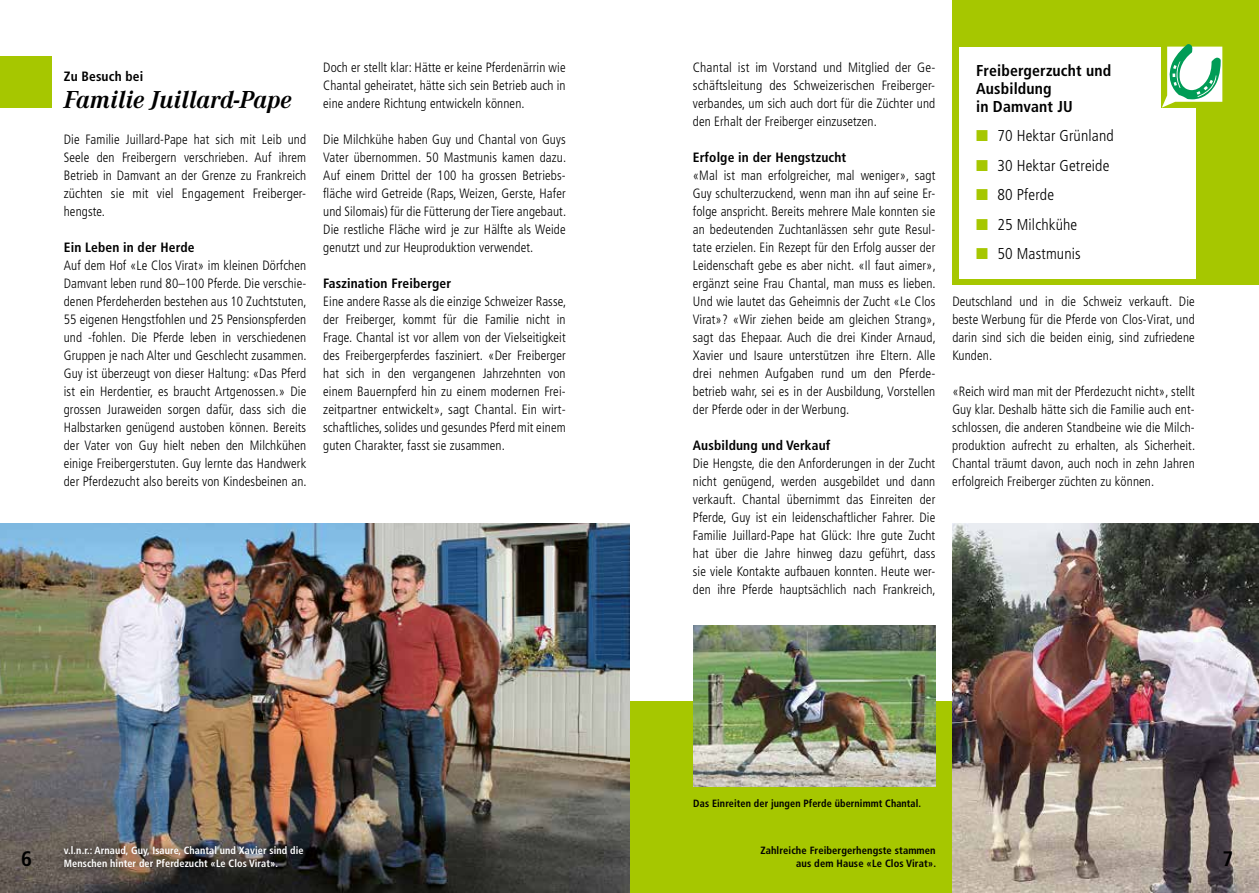
<style>
.page{position:relative;width:1259px;height:893px;background:#fff}
.page>*{position:absolute;margin:0;border:0;box-sizing:border-box;transform-origin:0 0}
.t1{font:italic 700 25.5px "Corporate A";color:#000}
.t2{font:700 condensed 21px "Frutiger";color:#000}
.t3{font:300 condensed 15.75px "Frutiger";letter-spacing:.01em;color:#000}
.t4{font:700 condensed 15.75px/18px "Frutiger";letter-spacing:.01em;color:#000}
.t5{font:300 condensed 13.5px/18px "Frutiger";letter-spacing:.01em;color:#000;text-align:justify}
.t6{font:700 condensed 13.5px "Frutiger";letter-spacing:.01em;color:#000}
.t7{font:700 condensed 10.5px "Frutiger";letter-spacing:.01em;color:#000}
.t8{font:700 condensed 10.5px/13.5px "Frutiger";letter-spacing:.01em;color:#fff}
.s1{color:#a6c700}
</style>
<div class="page">
<div style="left:952px;top:0;width:307px;height:285px;background:#a6c700"></div>
<div style="left:959px;top:47px;width:236px;height:232px;background:#fff"></div>
<div style="left:629px;top:702px;width:323px;height:191px;background:#a6c700"></div>
<svg style="left:1161px;top:44px;width:61px;height:64px"></svg>
<img style="left:693px;top:625px;width:242px;height:162px">
<img style="left:952px;top:523px;width:307px;height:370px">
<div style="left:0;top:57px;width:51px;height:51px;background:#a6c700"></div>
<img style="left:0;top:523px;width:629px;height:370px">
<img style="left:56px;top:838px;width:256px;height:39px">
<p class="t6" style="left:64px;top:68px;width:81px">Zu Besuch bei</p>
<h1 class="t1" style="left:64px;top:85px;width:229px">Familie Juillard-Pape</h1>
<p class="t5" style="left:64px;top:131px;width:244px">Die Familie Juillard-Pape hat sich mit Leib und Seele den Freibergern verschrieben. Auf ihrem Betrieb in Damvant an der Grenze zu Frankreich züchten sie mit viel Engagement Freiberger&shy;hengste.</p>
<p class="t6" style="left:64px;top:239px;width:132px">Ein Leben in der Herde</p>
<p class="t5" style="left:64px;top:257px;width:244px">Auf dem Hof «Le Clos Virat» im kleinen Dörfchen Damvant leben rund 80–100 Pferde. Die verschie&shy;denen Pferdeherden bestehen aus 10 Zuchtstuten, 55 eigenen Hengstfohlen und 25 Pensionspferden und -fohlen. Die Pferde leben in verschiedenen Gruppen je nach Alter und Geschlecht zusammen.<br>Guy ist überzeugt von dieser Haltung: «Das Pferd ist ein Herdentier, es braucht Artgenossen.» Die grossen Juraweiden sorgen dafür, dass sich die Halbstarken genügend austoben können. Bereits der Vater von Guy hielt neben den Milchkühen einige Freibergerstuten. Guy lernte das Handwerk der Pferdezucht also bereits von Kindesbeinen an.</p>
<p class="t5" style="left:323px;top:58px;width:244px">Doch er stellt klar: Hätte er keine Pferdenärrin wie Chantal geheiratet, hätte sich sein Betrieb auch in eine andere Richtung entwickeln können.</p>
<p class="t5" style="left:323px;top:130px;width:244px">Die Milchkühe haben Guy und Chantal von Guys Vater übernommen. 50 Mastmunis kamen dazu.<br>Auf einem Drittel der 100 ha grossen Betriebs&shy;fläche wird Getreide (Raps, Weizen, Gerste, Hafer und Silomais) für die Fütterung der Tiere angebaut.<br>Die restliche Fläche wird je zur Hälfte als Weide genutzt und zur Heuproduktion verwendet.</p>
<p class="t6" style="left:323px;top:275px;width:129px">Faszination Freiberger</p>
<p class="t5" style="left:323px;top:293px;width:244px">Eine andere Rasse als die einzige Schweizer Rasse, der Freiberger, kommt für die Familie nicht in Frage. Chantal ist vor allem von der Vielseitigkeit des Freibergerpferdes fasziniert. «Der Freiberger hat sich in den vergangenen Jahrzehnten von einem Bauernpferd hin zu einem modernen Frei&shy;zeitpartner entwickelt», sagt Chantal. Ein wirt&shy;schaftliches, solides und gesundes Pferd mit einem guten Charakter, fasst sie zusammen.</p>
<p class="t5" style="left:693px;top:59px;width:244px">Chantal ist im Vorstand und Mitglied der Ge&shy;schäftsleitung des Schweizerischen Freiberger&shy;verbandes, um sich auch dort für die Züchter und den Erhalt der Freiberger einzusetzen.</p>
<p class="t6" style="left:693px;top:149px;width:155px">Erfolge in der Hengstzucht</p>
<p class="t5" style="left:693px;top:167px;width:244px">«Mal ist man erfolgreicher, mal weniger», sagt Guy schulterzuckend, wenn man ihn auf seine Er&shy;folge anspricht. Bereits mehrere Male konnten sie an bedeutenden Zuchtanlässen sehr gute Resul&shy;tate erzielen. Ein Rezept für den Erfolg ausser der Leidenschaft gebe es aber nicht. «Il faut aimer», ergänzt seine Frau Chantal, man muss es lieben.<br>Und wie lautet das Geheimnis der Zucht «Le Clos Virat»? «Wir ziehen beide am gleichen Strang», sagt das Ehepaar. Auch die drei Kinder Arnaud, Xavier und Isaure unterstützen ihre Eltern. Alle drei nehmen Aufgaben rund um den Pferde&shy;betrieb wahr, sei es in der Ausbildung, Vorstellen der Pferde oder in der Werbung.</p>
<p class="t6" style="left:693px;top:437px;width:139px">Ausbildung und Verkauf</p>
<p class="t5" style="left:693px;top:455px;width:244px">Die Hengste, die den Anforderungen in der Zucht nicht genügend, werden ausgebildet und dann verkauft. Chantal übernimmt das Einreiten der Pferde, Guy ist ein leidenschaftlicher Fahrer. Die Familie Juillard-Pape hat Glück: Ihre gute Zucht hat über die Jahre hinweg dazu geführt, dass sie viele Kontakte aufbauen konnten. Heute wer&shy;den ihre Pferde hauptsächlich nach Frankreich,</p>
<p class="t4" style="left:976px;top:61px;width:137px">Freibergerzucht und<br>Ausbildung<br>in Damvant JU</p>
<p class="t3" style="left:976px;top:127px;width:139px"><span class="s1">■</span> 70 Hektar Grünland</p>
<p class="t3" style="left:976px;top:156px;width:135px"><span class="s1">■</span> 30 Hektar Getreide</p>
<p class="t3" style="left:976px;top:186px;width:79px"><span class="s1">■</span> 80 Pferde</p>
<p class="t3" style="left:976px;top:215px;width:103px"><span class="s1">■</span> 25 Milchkühe</p>
<p class="t3" style="left:976px;top:245px;width:106px"><span class="s1">■</span> 50 Mastmunis</p>
<p class="t5" style="left:952px;top:293px;width:244px">Deutschland und in die Schweiz verkauft. Die beste Werbung für die Pferde von Clos-Virat, und darin sind sich die beiden einig, sind zufriedene Kunden.</p>
<p class="t5" style="left:952px;top:383px;width:244px">«Reich wird man mit der Pferdezucht nicht», stellt Guy klar. Deshalb hätte sich die Familie auch ent&shy;schlossen, die anderen Standbeine wie die Milch&shy;produktion aufrecht zu erhalten, als Sicherheit.<br>Chantal träumt davon, auch noch in zehn Jahren erfolgreich Freiberger züchten zu können.</p>
<p class="t7" style="left:693px;top:797px;width:229px">Das Einreiten der jungen Pferde übernimmt Chantal.</p>
<p class="t8" style="left:64px;top:844px;width:241px">v.l.n.r.: Arnaud, Guy, Isaure, Chantal und Xavier sind die<br>Menschen hinter der Pferdezucht «Le Clos Virat».</p>
<p class="t7" style="left:760px;top:844px;width:177px">Zahlreiche Freibergerhengste stammen</p>
<h2 class="t2" style="left:21px;top:846px;width:12px">6</h2>
<p class="t7" style="left:796px;top:858px;width:141px">aus dem Hause «Le Clos Virat».</p>
<h2 class="t2" style="left:1222px;top:846px;width:12px">7</h2>
</div>
